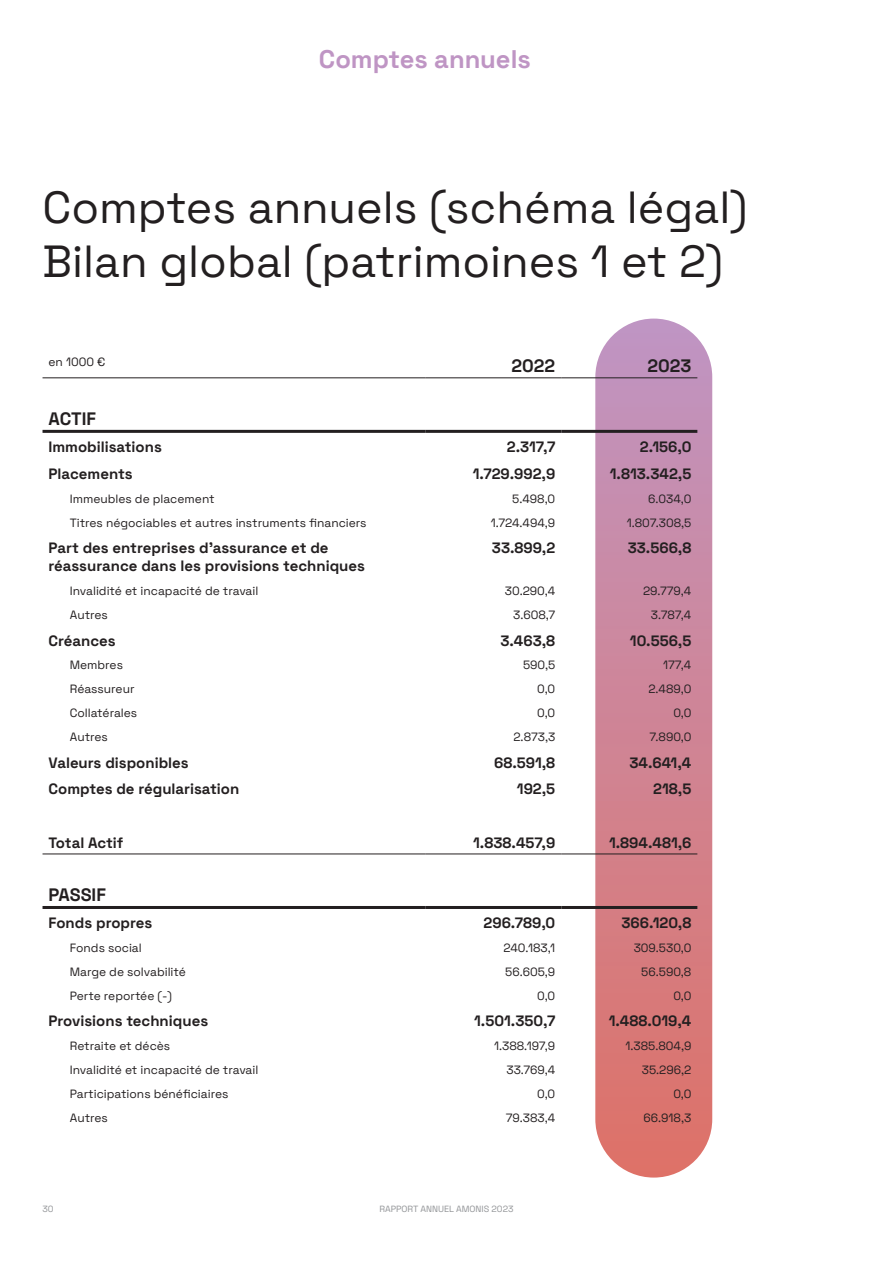
<style>
.page{position:relative;width:893px;height:1263px;background:#fff}
.page>*{position:absolute;margin:0;border:0;box-sizing:border-box;transform-origin:0 0}
.t1{font:45px "Space Grotesk";color:#231f20}
.t2{font:700 25.5px "Space Grotesk";color:#bf95c4}
.Body{font:700 18px "Space Grotesk";color:#231f20}
.Body-2{font:700 15px/18px "Space Grotesk";color:#231f20}
.Body-3{font:12px "Space Grotesk";color:#231f20}
.t3{font:9px "Space Grotesk";color:#939598}
</style>
<div class="page">
<div style="left:595px;top:319px;width:117px;height:858px;background:linear-gradient(to bottom,#bf94c1,#df7267);border-radius:58px"></div>
<hr style="left:43px;top:853px;width:382px;height:1px;background:#231f20">
<hr style="left:425px;top:853px;width:136px;height:1px;background:#231f20">
<hr style="left:561px;top:853px;width:136px;height:1px;background:#231f20">
<hr style="left:43px;top:430px;width:382px;height:3px;background:#231f20">
<hr style="left:425px;top:430px;width:136px;height:3px;background:#231f20">
<hr style="left:561px;top:430px;width:136px;height:3px;background:#231f20">
<hr style="left:43px;top:906px;width:382px;height:3px;background:#231f20">
<hr style="left:425px;top:906px;width:136px;height:3px;background:#231f20">
<hr style="left:561px;top:906px;width:136px;height:3px;background:#231f20">
<hr style="left:43px;top:378px;width:382px;height:1px;background:#231f20">
<hr style="left:425px;top:378px;width:136px;height:1px;background:#231f20">
<hr style="left:561px;top:378px;width:136px;height:1px;background:#231f20">
<p class="t2" style="left:319px;top:40px;width:213px">Comptes annuels</p>
<p class="t1" style="left:43px;top:174px;width:706px">Comptes annuels (schéma légal)</p>
<p class="t1" style="left:43px;top:228px;width:682px">Bilan global (patrimoines 1 et 2)</p>
<p class="Body-3" style="left:49px;top:353px;width:58px">en 1000 €</p>
<p class="Body" style="left:512px;top:352px;width:45px">2022</p>
<p class="Body" style="left:647px;top:352px;width:45px">2023</p>
<p class="Body" style="left:49px;top:406px;width:49px">ACTIF</p>
<p class="Body-2" style="left:49px;top:437px;width:115px">Immobilisations</p>
<p class="Body-2" style="left:507px;top:437px;width:50px">2.317,7</p>
<p class="Body-2" style="left:640px;top:437px;width:53px">2.156,0</p>
<p class="Body-2" style="left:49px;top:464px;width:86px">Placements</p>
<p class="Body-2" style="left:473px;top:464px;width:84px">1.729.992,9</p>
<p class="Body-2" style="left:610px;top:464px;width:83px">1.813.342,5</p>
<p class="Body-3" style="left:70px;top:490px;width:146px">Immeubles de placement</p>
<p class="Body-3" style="left:512px;top:490px;width:45px">5.498,0</p>
<p class="Body-3" style="left:648px;top:490px;width:45px">6.034,0</p>
<p class="Body-3" style="left:70px;top:513px;width:298px">Titres négociables et autres instruments financiers</p>
<p class="Body-3" style="left:491px;top:513px;width:66px">1.724.494,9</p>
<p class="Body-3" style="left:627px;top:513px;width:66px">1.807.308,5</p>
<p class="Body-2" style="left:49px;top:538px;width:318px">Part des entreprises d'assurance et de réassurance dans les provisions techniques</p>
<p class="Body-2" style="left:492px;top:538px;width:65px">33.899,2</p>
<p class="Body-2" style="left:628px;top:538px;width:65px">33.566,8</p>
<p class="Body-3" style="left:70px;top:582px;width:190px">Invalidité et incapacité de travail</p>
<p class="Body-3" style="left:505px;top:582px;width:52px">30.290,4</p>
<p class="Body-3" style="left:643px;top:582px;width:50px">29.779,4</p>
<p class="Body-3" style="left:70px;top:606px;width:40px">Autres</p>
<p class="Body-3" style="left:513px;top:606px;width:44px">3.608,7</p>
<p class="Body-3" style="left:651px;top:606px;width:42px">3.787,4</p>
<p class="Body-2" style="left:49px;top:631px;width:69px">Créances</p>
<p class="Body-2" style="left:500px;top:631px;width:56px">3.463,8</p>
<p class="Body-2" style="left:630px;top:631px;width:63px">10.556,5</p>
<p class="Body-3" style="left:70px;top:656px;width:55px">Membres</p>
<p class="Body-3" style="left:523px;top:656px;width:34px">590,5</p>
<p class="Body-3" style="left:663px;top:656px;width:30px">177,4</p>
<p class="Body-3" style="left:70px;top:680px;width:66px">Réassureur</p>
<p class="Body-3" style="left:537px;top:680px;width:20px">0,0</p>
<p class="Body-3" style="left:648px;top:680px;width:44px">2.489,0</p>
<p class="Body-3" style="left:70px;top:704px;width:69px">Collatérales</p>
<p class="Body-3" style="left:537px;top:704px;width:20px">0,0</p>
<p class="Body-3" style="left:673px;top:704px;width:20px">0,0</p>
<p class="Body-3" style="left:70px;top:728px;width:40px">Autres</p>
<p class="Body-3" style="left:513px;top:728px;width:43px">2.873,3</p>
<p class="Body-3" style="left:649px;top:728px;width:43px">7.890,0</p>
<p class="Body-2" style="left:49px;top:753px;width:142px">Valeurs disponibles</p>
<p class="Body-2" style="left:494px;top:753px;width:63px">68.591,8</p>
<p class="Body-2" style="left:629px;top:753px;width:63px">34.641,4</p>
<p class="Body-2" style="left:49px;top:779px;width:192px">Comptes de régularisation</p>
<p class="Body-2" style="left:517px;top:779px;width:40px">192,5</p>
<p class="Body-2" style="left:653px;top:779px;width:40px">218,5</p>
<p class="Body-2" style="left:49px;top:833px;width:76px">Total Actif</p>
<p class="Body-2" style="left:473px;top:833px;width:84px">1.838.457,9</p>
<p class="Body-2" style="left:609px;top:833px;width:84px">1.894.481,6</p>
<p class="Body" style="left:49px;top:882px;width:59px">PASSIF</p>
<p class="Body-2" style="left:49px;top:913px;width:105px">Fonds propres</p>
<p class="Body-2" style="left:484px;top:913px;width:73px">296.789,0</p>
<p class="Body-2" style="left:621px;top:913px;width:71px">366.120,8</p>
<p class="Body-3" style="left:70px;top:939px;width:74px">Fonds social</p>
<p class="Body-3" style="left:504px;top:939px;width:53px">240.183,1</p>
<p class="Body-3" style="left:634px;top:939px;width:59px">309.530,0</p>
<p class="Body-3" style="left:70px;top:963px;width:118px">Marge de solvabilité</p>
<p class="Body-3" style="left:505px;top:963px;width:52px">56.605,9</p>
<p class="Body-3" style="left:641px;top:963px;width:52px">56.590,8</p>
<p class="Body-3" style="left:70px;top:987px;width:104px">Perte reportée (-)</p>
<p class="Body-3" style="left:537px;top:987px;width:20px">0,0</p>
<p class="Body-3" style="left:673px;top:987px;width:20px">0,0</p>
<p class="Body-2" style="left:49px;top:1011px;width:161px">Provisions techniques</p>
<p class="Body-2" style="left:474px;top:1011px;width:83px">1.501.350,7</p>
<p class="Body-2" style="left:609px;top:1011px;width:84px">1.488.019,4</p>
<p class="Body-3" style="left:70px;top:1037px;width:102px">Retraite et décès</p>
<p class="Body-3" style="left:494px;top:1037px;width:63px">1.388.197,9</p>
<p class="Body-3" style="left:625px;top:1037px;width:68px">1.385.804,9</p>
<p class="Body-3" style="left:70px;top:1061px;width:190px">Invalidité et incapacité de travail</p>
<p class="Body-3" style="left:506px;top:1061px;width:50px">33.769,4</p>
<p class="Body-3" style="left:642px;top:1061px;width:51px">35.296,2</p>
<p class="Body-3" style="left:70px;top:1085px;width:160px">Participations bénéficiaires</p>
<p class="Body-3" style="left:537px;top:1085px;width:20px">0,0</p>
<p class="Body-3" style="left:673px;top:1085px;width:20px">0,0</p>
<p class="Body-3" style="left:70px;top:1109px;width:40px">Autres</p>
<p class="Body-3" style="left:506px;top:1109px;width:51px">79.383,4</p>
<p class="Body-3" style="left:644px;top:1109px;width:49px">66.918,3</p>
<p class="t3" style="left:43px;top:1202px;width:13px">30</p>
<p class="t3" style="left:379px;top:1202px;width:136px">RAPPORT ANNUEL AMONIS 2023</p>
</div>
